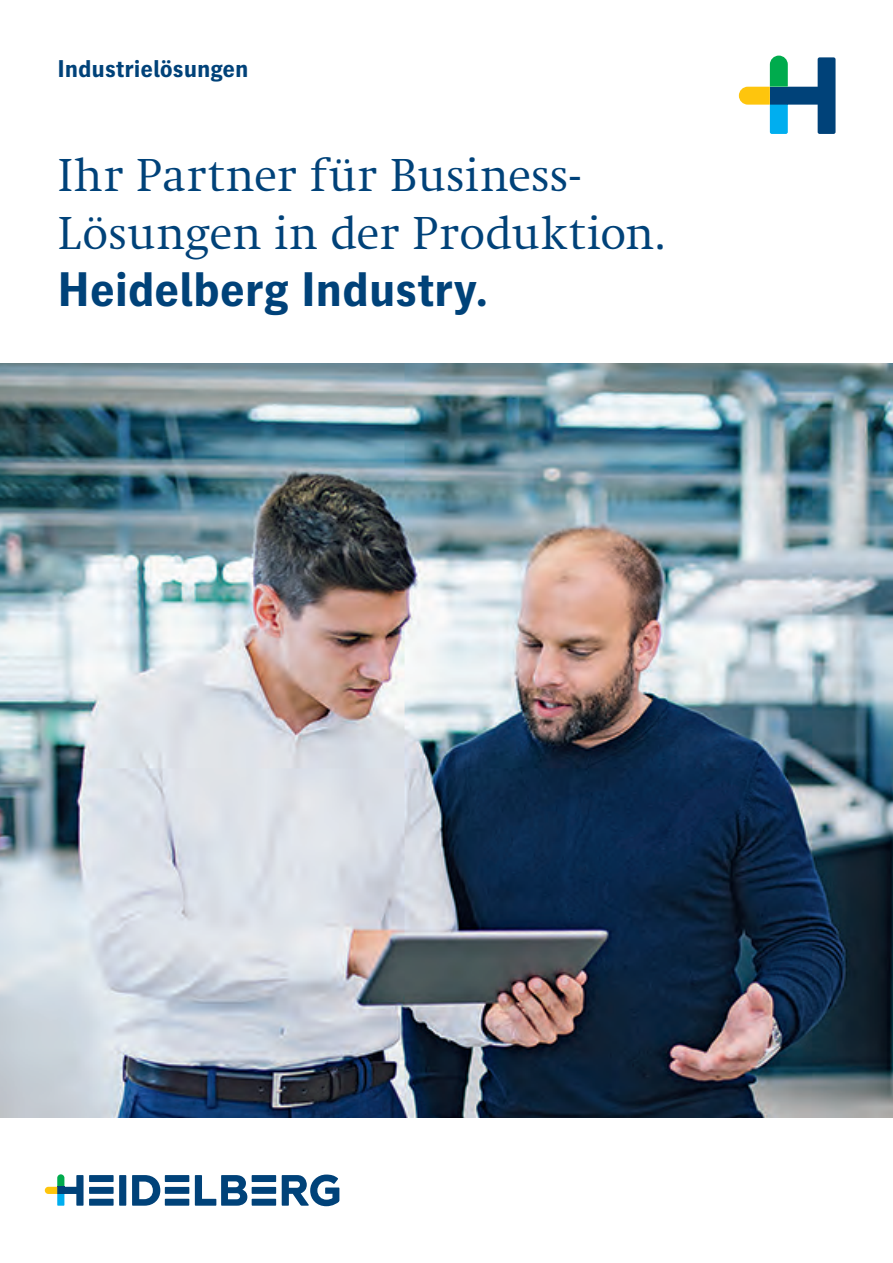
<style>
.page{position:relative;width:893px;height:1263px;background:#fff}
.page>*{position:absolute;margin:0;border:0;box-sizing:border-box;transform-origin:0 0}
.t1{font:48px/57.4px "Heidelberg Antiqua ML";letter-spacing:-.005em;color:#004279}
.t2{font:700 48px "Heidelberg Gothic Ml";letter-spacing:-.005em;color:#004279}
.t3{font:700 24px "Heidelberg Gothic Ml";color:#004279}
</style>
<div class="page">
<svg style="left:132px;top:1175px;width:28px;height:31px"></svg>
<div style="left:119px;top:1175px;width:7px;height:31px;background:#004279"></div>
<div style="left:89px;top:1175px;width:25px;height:7px;background:#004279"></div>
<div style="left:89px;top:1187px;width:25px;height:7px;background:#004279"></div>
<div style="left:89px;top:1199px;width:25px;height:7px;background:#004279"></div>
<div style="left:165px;top:1175px;width:24px;height:7px;background:#004279"></div>
<div style="left:165px;top:1187px;width:24px;height:7px;background:#004279"></div>
<div style="left:165px;top:1199px;width:24px;height:7px;background:#004279"></div>
<svg style="left:195px;top:1175px;width:52px;height:31px"></svg>
<div style="left:252px;top:1175px;width:24px;height:7px;background:#004279"></div>
<div style="left:252px;top:1187px;width:24px;height:7px;background:#004279"></div>
<div style="left:252px;top:1199px;width:24px;height:7px;background:#004279"></div>
<svg style="left:282px;top:1174px;width:57px;height:32px"></svg>
<svg style="left:45px;top:1174px;width:39px;height:32px"></svg>
<svg style="left:739px;top:56px;width:96px;height:78px"></svg>
<img style="left:0;top:364px;width:893px;height:753px">
<p class="t3" style="left:57px;top:55px;width:193px">Industrielösungen</p>
<p class="t1" style="left:57px;top:147px;width:611px">Ihr Partner für Business-<br>Lösungen in der Produktion.</p>
<p class="t2" style="left:57px;top:263px;width:433px">Heidelberg Industry.</p>
</div>
